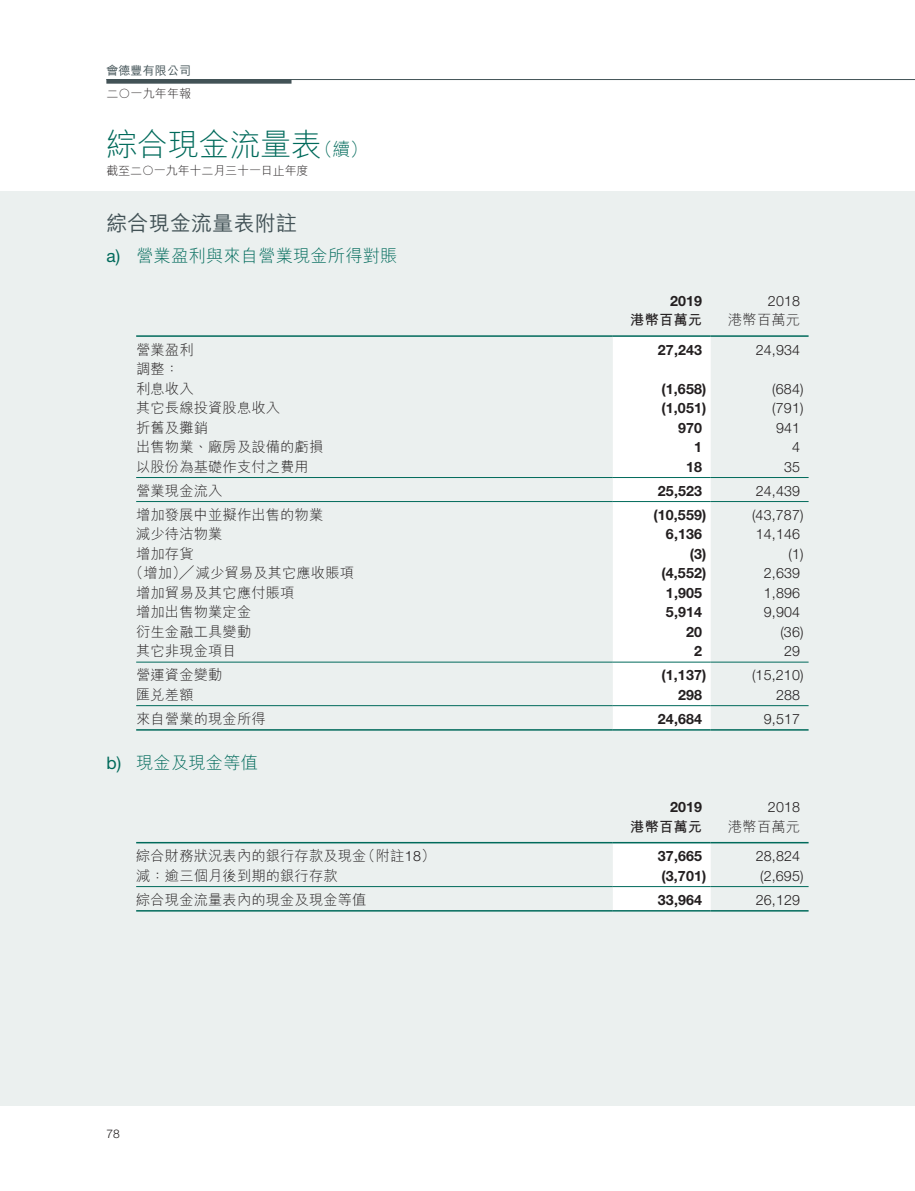
<style>
.page{position:relative;width:915px;height:1191px;background:#fff}
.page>*{position:absolute;margin:0;border:0;box-sizing:border-box;transform-origin:0 0}
.t1{font:300 31.5px "M Hei HK";letter-spacing:-.025em;color:#006a5b}
.t2{font:500 21px "M Hei HK";letter-spacing:.01em;color:#425256}
.t3{font:300 17.25px "M Hei HK";letter-spacing:.01em;color:#006a5b}
.t4{font:300 14.25px/19.5px "M Hei HK";letter-spacing:.01em;color:#231f20}
.t5{font:700 14.25px "Helvetica Neue LT Std";letter-spacing:.01em;color:#231f20}
.t6{font:300 14.25px "Helvetica Neue LT Std";letter-spacing:.01em;color:#231f20}
.t7{font:700 14.25px "M Hei HK";letter-spacing:.01em;color:#231f20}
.t8{font:300 12px "M Hei HK";letter-spacing:-.01em;color:#231f20}
.t9{font:500 12px "M Hei HK";letter-spacing:.01em;color:#425256}
.t10{font:300 12px "Helvetica Neue LT Std";color:#231f20}
.s1{font-size:18px}
.s2{font-family:"Helvetica Neue LT Std";font-weight:400}
.s3{font-family:"Helvetica Neue LT Std"}
</style>
<div class="page">
<hr style="left:106px;top:79px;width:808px;height:1px;background:#425256">
<div style="left:106px;top:79px;width:185px;height:5px;background:#425256"></div>
<div style="left:0;top:191px;width:914px;height:915px;background:#ebf0ef"></div>
<div style="left:612px;top:337px;width:98px;height:392px;background:#fff"></div>
<hr style="left:136px;top:335px;width:476px;height:2px;background:#006a5b">
<hr style="left:612px;top:335px;width:98px;height:2px;background:#006a5b">
<hr style="left:710px;top:335px;width:98px;height:2px;background:#006a5b">
<hr style="left:136px;top:477px;width:476px;height:1px;background:#006a5b">
<hr style="left:612px;top:477px;width:98px;height:1px;background:#006a5b">
<hr style="left:710px;top:477px;width:98px;height:1px;background:#006a5b">
<hr style="left:136px;top:501px;width:476px;height:1px;background:#006a5b">
<hr style="left:612px;top:501px;width:98px;height:1px;background:#006a5b">
<hr style="left:710px;top:501px;width:98px;height:1px;background:#006a5b">
<hr style="left:136px;top:662px;width:476px;height:1px;background:#006a5b">
<hr style="left:612px;top:662px;width:98px;height:1px;background:#006a5b">
<hr style="left:710px;top:662px;width:98px;height:1px;background:#006a5b">
<hr style="left:136px;top:705px;width:476px;height:1px;background:#006a5b">
<hr style="left:612px;top:705px;width:98px;height:1px;background:#006a5b">
<hr style="left:710px;top:705px;width:98px;height:1px;background:#006a5b">
<hr style="left:136px;top:729px;width:476px;height:1px;background:#006a5b">
<hr style="left:612px;top:729px;width:98px;height:1px;background:#006a5b">
<hr style="left:710px;top:729px;width:98px;height:1px;background:#006a5b">
<div style="left:612px;top:843px;width:98px;height:67px;background:#fff"></div>
<hr style="left:136px;top:842px;width:476px;height:1px;background:#006a5b">
<hr style="left:612px;top:842px;width:98px;height:1px;background:#006a5b">
<hr style="left:710px;top:842px;width:98px;height:1px;background:#006a5b">
<hr style="left:136px;top:886px;width:476px;height:1px;background:#006a5b">
<hr style="left:612px;top:886px;width:98px;height:1px;background:#006a5b">
<hr style="left:710px;top:886px;width:98px;height:1px;background:#006a5b">
<hr style="left:136px;top:910px;width:476px;height:1px;background:#006a5b">
<hr style="left:612px;top:910px;width:98px;height:1px;background:#006a5b">
<hr style="left:710px;top:910px;width:98px;height:1px;background:#006a5b">
<p class="t9" style="left:106px;top:61px;width:86px">會德豐有限公司</p>
<p class="t8" style="left:106px;top:87px;width:86px">二○一九年年報</p>
<h1 class="t1" style="left:106px;top:128px;width:263px">綜合現金流量表<span class="s1">（續）</span></h1>
<p class="t8" style="left:106px;top:164px;width:204px">截至二○一九年十二月三十一日止年度</p>
<p class="t2" style="left:106px;top:208px;width:192px">綜合現金流量表附註</p>
<p class="t3" style="left:106px;top:247px;width:292px"><span class="s2">a)</span> 營業盈利與來自營業現金所得對賬</p>
<p class="t5" style="left:669px;top:292px;width:34px">2019</p>
<p class="t6" style="left:767px;top:292px;width:34px">2018</p>
<p class="t7" style="left:630px;top:310px;width:73px">港幣百萬元</p>
<p class="t4" style="left:728px;top:310px;width:73px">港幣百萬元</p>
<p class="t4" style="left:136px;top:339px;width:59px">營業盈利</p>
<p class="t5" style="left:657px;top:341px;width:46px">27,243</p>
<p class="t6" style="left:755px;top:341px;width:46px">24,934</p>
<p class="t4" style="left:136px;top:359px;width:59px">調整：利息收入</p>
<p class="t5" style="left:661px;top:379px;width:46px">(1,658)</p>
<p class="t6" style="left:772px;top:380px;width:33px">(684)</p>
<p class="t4" style="left:136px;top:398px;width:145px">其它長線投資股息收入</p>
<p class="t5" style="left:661px;top:399px;width:46px">(1,051)</p>
<p class="t6" style="left:772px;top:399px;width:33px">(791)</p>
<p class="t4" style="left:136px;top:417px;width:73px">折舊及攤銷</p>
<p class="t5" style="left:678px;top:418px;width:26px">970</p>
<p class="t6" style="left:775px;top:419px;width:26px">941</p>
<p class="t4" style="left:136px;top:437px;width:188px">出售物業、廠房及設備的虧損</p>
<p class="t5" style="left:694px;top:438px;width:9px">1</p>
<p class="t6" style="left:791px;top:438px;width:9px">4</p>
<p class="t4" style="left:136px;top:456px;width:174px">以股份為基礎作支付之費用</p>
<p class="t5" style="left:686px;top:457px;width:17px">18</p>
<p class="t6" style="left:783px;top:458px;width:17px">35</p>
<p class="t4" style="left:136px;top:480px;width:88px">營業現金流入</p>
<p class="t5" style="left:657px;top:482px;width:46px">25,523</p>
<p class="t6" style="left:755px;top:482px;width:46px">24,439</p>
<p class="t4" style="left:136px;top:504px;width:188px">增加發展中並擬作出售的物業</p>
<p class="t5" style="left:653px;top:506px;width:55px">(10,559)</p>
<p class="t6" style="left:751px;top:506px;width:53px">(43,787)</p>
<p class="t4" style="left:136px;top:524px;width:88px">減少待沽物業</p>
<p class="t5" style="left:665px;top:525px;width:38px">6,136</p>
<p class="t6" style="left:755px;top:525px;width:46px">14,146</p>
<p class="t4" style="left:136px;top:543px;width:59px">增加存貨</p>
<p class="t5" style="left:689px;top:545px;width:18px">(3)</p>
<p class="t6" style="left:788px;top:545px;width:17px">(1)</p>
<p class="t4" style="left:129px;top:563px;width:226px">（增加）╱減少貿易及其它應收賬項</p>
<p class="t5" style="left:661px;top:564px;width:46px">(4,552)</p>
<p class="t6" style="left:763px;top:564px;width:38px">2,639</p>
<p class="t4" style="left:136px;top:582px;width:160px">增加貿易及其它應付賬項</p>
<p class="t5" style="left:665px;top:584px;width:38px">1,905</p>
<p class="t6" style="left:763px;top:584px;width:38px">1,896</p>
<p class="t4" style="left:136px;top:602px;width:116px">增加出售物業定金</p>
<p class="t5" style="left:665px;top:603px;width:38px">5,914</p>
<p class="t6" style="left:763px;top:603px;width:38px">9,904</p>
<p class="t4" style="left:136px;top:621px;width:116px">衍生金融工具變動</p>
<p class="t5" style="left:686px;top:622px;width:17px">20</p>
<p class="t6" style="left:780px;top:623px;width:25px">(36)</p>
<p class="t4" style="left:136px;top:641px;width:102px">其它非現金項目</p>
<p class="t5" style="left:694px;top:642px;width:9px">2</p>
<p class="t6" style="left:783px;top:642px;width:17px">29</p>
<p class="t4" style="left:136px;top:665px;width:88px">營運資金變動</p>
<p class="t5" style="left:661px;top:666px;width:46px">(1,137)</p>
<p class="t6" style="left:751px;top:666px;width:53px">(15,210)</p>
<p class="t4" style="left:136px;top:684px;width:59px">匯兌差額</p>
<p class="t5" style="left:678px;top:686px;width:26px">298</p>
<p class="t6" style="left:775px;top:686px;width:26px">288</p>
<p class="t4" style="left:136px;top:708px;width:131px">來自營業的現金所得</p>
<p class="t5" style="left:657px;top:710px;width:46px">24,684</p>
<p class="t6" style="left:763px;top:710px;width:38px">9,517</p>
<p class="t3" style="left:106px;top:754px;width:153px"><span class="s2">b)</span> 現金及現金等值</p>
<p class="t5" style="left:669px;top:798px;width:34px">2019</p>
<p class="t6" style="left:767px;top:798px;width:34px">2018</p>
<p class="t7" style="left:630px;top:816px;width:73px">港幣百萬元</p>
<p class="t4" style="left:728px;top:816px;width:73px">港幣百萬元</p>
<p class="t4" style="left:136px;top:846px;width:300px">綜合財務狀況表內的銀行存款及現金（附註<span class="s3">18</span>）</p>
<p class="t5" style="left:657px;top:847px;width:46px">37,665</p>
<p class="t6" style="left:755px;top:847px;width:46px">28,824</p>
<p class="t4" style="left:136px;top:865px;width:203px">減：逾三個月後到期的銀行存款</p>
<p class="t5" style="left:661px;top:866px;width:46px">(3,701)</p>
<p class="t6" style="left:759px;top:867px;width:45px">(2,695)</p>
<p class="t4" style="left:136px;top:889px;width:232px">綜合現金流量表內的現金及現金等值</p>
<p class="t5" style="left:657px;top:890px;width:46px">33,964</p>
<p class="t6" style="left:755px;top:891px;width:46px">26,129</p>
<p class="t10" style="left:106px;top:1126px;width:15px">78</p>
</div>
